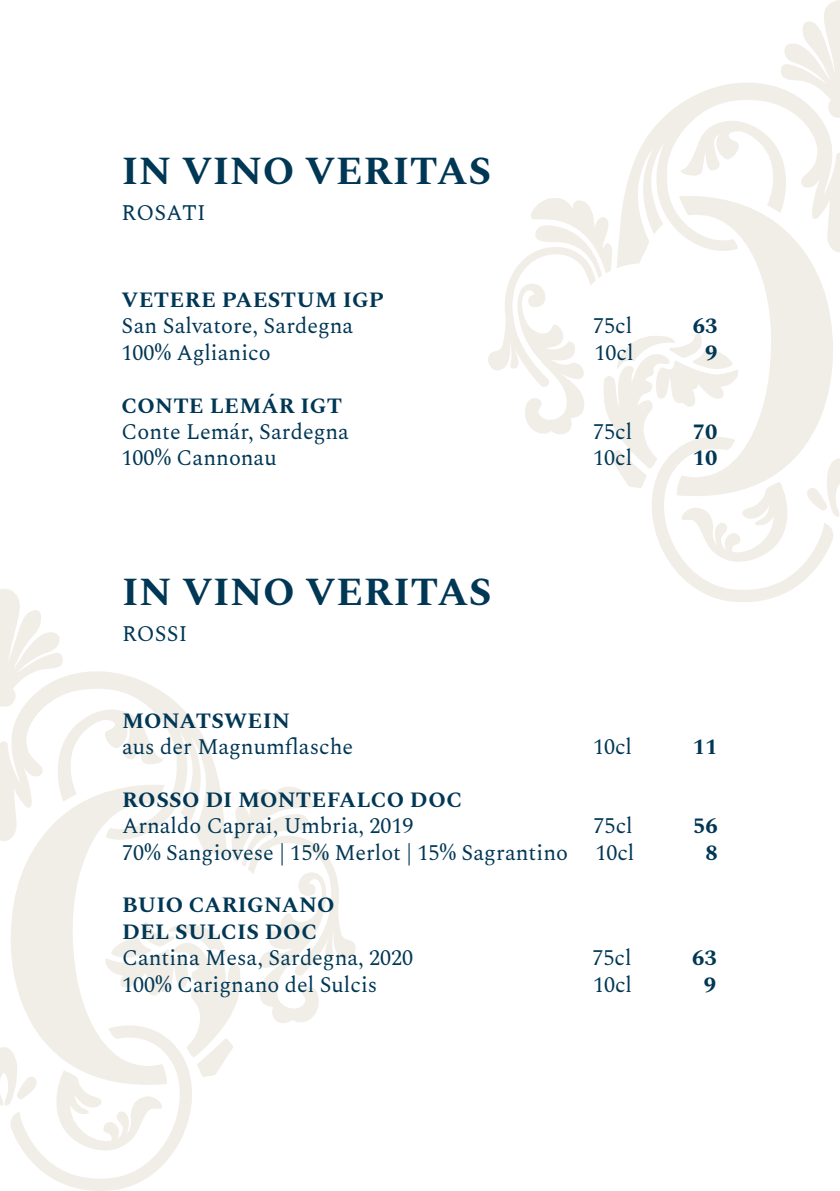
<style>
.page{position:relative;width:840px;height:1191px;background:#fff}
.page>*{position:absolute;margin:0;border:0;box-sizing:border-box;transform-origin:0 0}
.t1{font:700 40px "Spectral";letter-spacing:.01em;color:#003755}
.t2{font:22px "Spectral";color:#003755}
.t3{font:700 22px "Spectral";letter-spacing:.01em;color:#003755}
</style>
<div class="page">
<svg style="left:0;top:589px;width:355px;height:602px"></svg>
<svg style="left:488px;top:0;width:351px;height:602px"></svg>
<p class="t1" style="left:122px;top:142px;width:371px">IN VINO VERITAS</p>
<p class="t2" style="left:122px;top:197px;width:86px">ROSATI</p>
<p class="t3" style="left:122px;top:284px;width:263px">VETERE PAESTUM IGP</p>
<p class="t2" style="left:121px;top:310px;width:233px">San Salvatore, Sardegna</p>
<p class="t2" style="left:593px;top:310px;width:41px">75cl</p>
<p class="t3" style="left:692px;top:310px;width:26px">63</p>
<p class="t2" style="left:121px;top:336px;width:150px">100% Aglianico</p>
<p class="t2" style="left:594px;top:336px;width:41px">10cl</p>
<p class="t3" style="left:704px;top:336px;width:14px">9</p>
<p class="t3" style="left:122px;top:389px;width:222px">CONTE LEMÁR IGT</p>
<p class="t2" style="left:121px;top:416px;width:229px">Conte Lemár, Sardegna</p>
<p class="t2" style="left:593px;top:416px;width:41px">75cl</p>
<p class="t3" style="left:692px;top:416px;width:26px">70</p>
<p class="t2" style="left:121px;top:442px;width:157px">100% Cannonau</p>
<p class="t2" style="left:593px;top:442px;width:41px">10cl</p>
<p class="t3" style="left:692px;top:442px;width:26px">10</p>
<p class="t1" style="left:122px;top:562px;width:371px">IN VINO VERITAS</p>
<p class="t2" style="left:122px;top:617px;width:67px">ROSSI</p>
<p class="t3" style="left:122px;top:704px;width:169px">MONATSWEIN</p>
<p class="t2" style="left:122px;top:730px;width:233px">aus der Magnumflasche</p>
<p class="t2" style="left:592px;top:730px;width:41px">10cl</p>
<p class="t3" style="left:692px;top:730px;width:26px">11</p>
<p class="t3" style="left:122px;top:783px;width:341px">ROSSO DI MONTEFALCO DOC</p>
<p class="t2" style="left:122px;top:810px;width:293px">Arnaldo Caprai, Umbria, 2019</p>
<p class="t2" style="left:593px;top:810px;width:41px">75cl</p>
<p class="t3" style="left:692px;top:810px;width:26px">56</p>
<p class="t2" style="left:122px;top:836px;width:513px">70% Sangiovese | 15% Merlot | 15% Sagrantino 10cl</p>
<p class="t3" style="left:705px;top:836px;width:14px">8</p>
<p class="t3" style="left:122px;top:889px;width:214px">BUIO CARIGNANO</p>
<p class="t3" style="left:122px;top:915px;width:196px">DEL SULCIS DOC</p>
<p class="t2" style="left:122px;top:942px;width:292px">Cantina Mesa, Sardegna, 2020</p>
<p class="t2" style="left:592px;top:942px;width:41px">75cl</p>
<p class="t3" style="left:691px;top:942px;width:26px">63</p>
<p class="t2" style="left:122px;top:968px;width:257px">100% Carignano del Sulcis</p>
<p class="t2" style="left:592px;top:968px;width:41px">10cl</p>
<p class="t3" style="left:703px;top:968px;width:14px">9</p>
</div>
